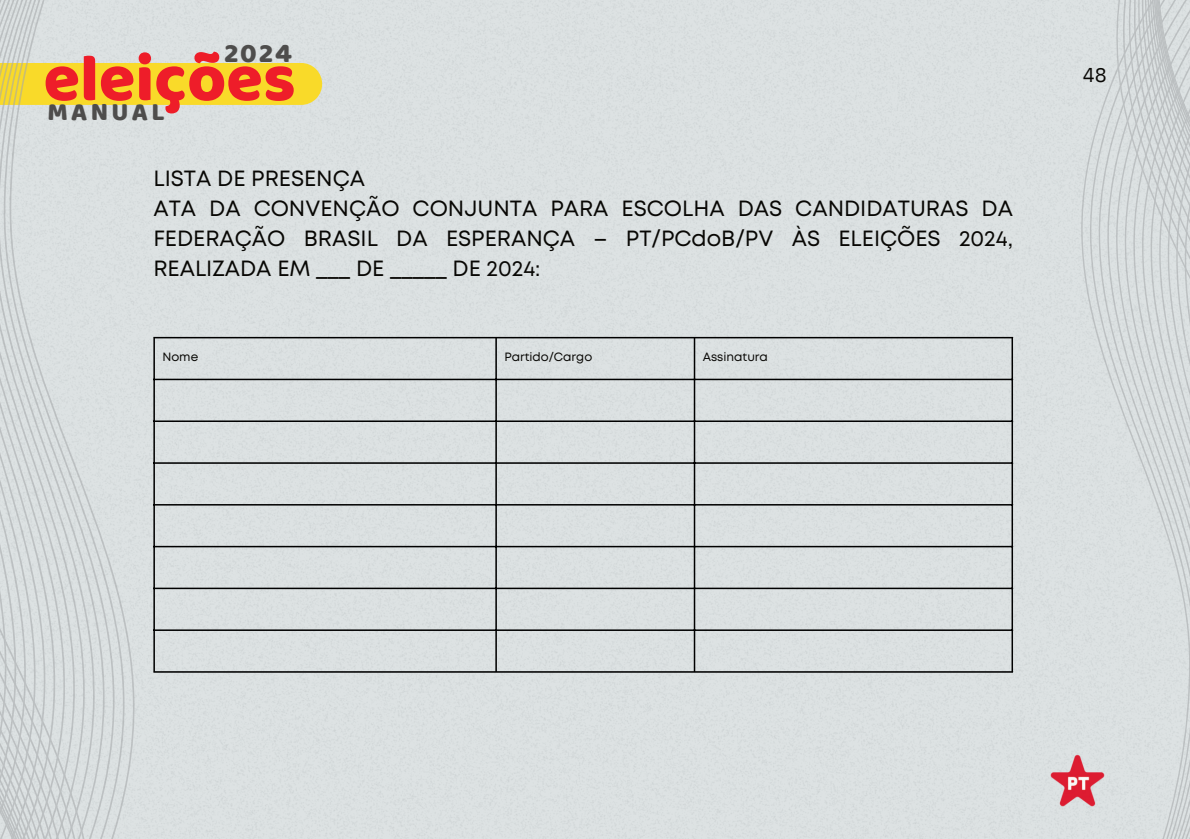
<style>
.page{position:relative;width:1190px;height:839px;background:#fff}
.page>*{position:absolute;margin:0;border:0;box-sizing:border-box;transform-origin:0 0}
.t1{font:66.6px "Baloo";color:#ee1d29}
.t2{font:27.6px "Baloo";color:#4e4d4c}
.t3{font:25.6px "Baloo";letter-spacing:.13em;color:#4e4d4c}
.t4{font:22px/30px "Mont";color:#080704}
.t5{font:20px "IBM Plex Sans";color:#080704}
.t6{font:12px "Mont";color:#080704}
</style>
<div class="page">
<div style="left:135px;top:0;width:945px;height:838px;background:#dbe0e1"></div>
<hr style="left:153px;top:338px;width:2px;height:333px;background:#000">
<hr style="left:495px;top:338px;width:2px;height:333px;background:#000">
<hr style="left:694px;top:338px;width:1px;height:333px;background:#000">
<hr style="left:1011px;top:338px;width:2px;height:333px;background:#000">
<hr style="left:153px;top:337px;width:860px;height:1px;background:#000">
<hr style="left:153px;top:378px;width:860px;height:2px;background:#000">
<hr style="left:153px;top:420px;width:860px;height:2px;background:#000">
<hr style="left:153px;top:462px;width:860px;height:2px;background:#000">
<hr style="left:153px;top:504px;width:860px;height:1px;background:#000">
<hr style="left:153px;top:546px;width:860px;height:1px;background:#000">
<hr style="left:153px;top:587px;width:860px;height:2px;background:#000">
<hr style="left:153px;top:629px;width:860px;height:2px;background:#000">
<hr style="left:153px;top:671px;width:860px;height:1px;background:#000">
<div style="left:0;top:63px;width:322px;height:42px;background:#f9da29"></div>
<div style="left:1080px;top:0;width:9px;height:838px;background:#dbe0e1"></div>
<div style="left:1089px;top:0;width:10px;height:838px;background:#dbe0e1"></div>
<svg style="left:1099px;top:0;width:8px;height:838px;background:#d8ddde"></svg>
<svg style="left:1107px;top:0;width:9px;height:838px;background:#d8ddde"></svg>
<svg style="left:1116px;top:0;width:8px;height:838px;background:#d7dcdd"></svg>
<svg style="left:1124px;top:0;width:8px;height:838px;background:#d6dbdc"></svg>
<svg style="left:1132px;top:0;width:9px;height:838px;background:#d6dbdc"></svg>
<svg style="left:1141px;top:0;width:4px;height:838px;background:#d5dadb"></svg>
<svg style="left:1145px;top:0;width:45px;height:838px;background:#d4d9da"></svg>
<svg style="left:125px;top:0;width:10px;height:838px;background:#daded6"></svg>
<svg style="left:115px;top:0;width:10px;height:838px;background:#daddd5"></svg>
<svg style="left:105px;top:0;width:10px;height:838px;background:#daddd5"></svg>
<svg style="left:95px;top:0;width:10px;height:838px;background:#d9ddd5"></svg>
<svg style="left:85px;top:0;width:10px;height:838px;background:#d9dcd5"></svg>
<svg style="left:76px;top:0;width:9px;height:838px;background:#d9dcd4"></svg>
<svg style="left:66px;top:0;width:10px;height:838px;background:#d9dcd4"></svg>
<svg style="left:56px;top:0;width:10px;height:838px;background:#d8dbd3"></svg>
<svg style="left:47px;top:0;width:9px;height:838px;background:#d8dbd3"></svg>
<svg style="left:0;top:0;width:47px;height:838px;background:#d5d8d1"></svg>
<img style="left:1048px;top:751px;width:59px;height:59px">
<p class="t2" style="left:224px;top:36px;width:69px">2024</p>
<h1 class="t1" style="left:44px;top:38px;width:254px">eleições</h1>
<p class="t3" style="left:47px;top:97px;width:119px">MANUAL</p>
<p class="t4" style="left:153px;top:163px;width:861px">LISTA DE PRESENÇA<br>ATA DA CONVENÇÃO CONJUNTA PARA ESCOLHA DAS CANDIDATURAS DA FEDERAÇÃO BRASIL DA ESPERANÇA – PT/PCdoB/PV ÀS ELEIÇÕES 2024, REALIZADA EM ___ DE _____ DE 2024:</p>
<p class="t6" style="left:162px;top:349px;width:37px">Nome</p>
<p class="t6" style="left:504px;top:349px;width:89px">Partido/Cargo</p>
<p class="t6" style="left:703px;top:349px;width:67px">Assinatura</p>
<p class="t5" style="left:1083px;top:60px;width:25px">48</p>
</div>
